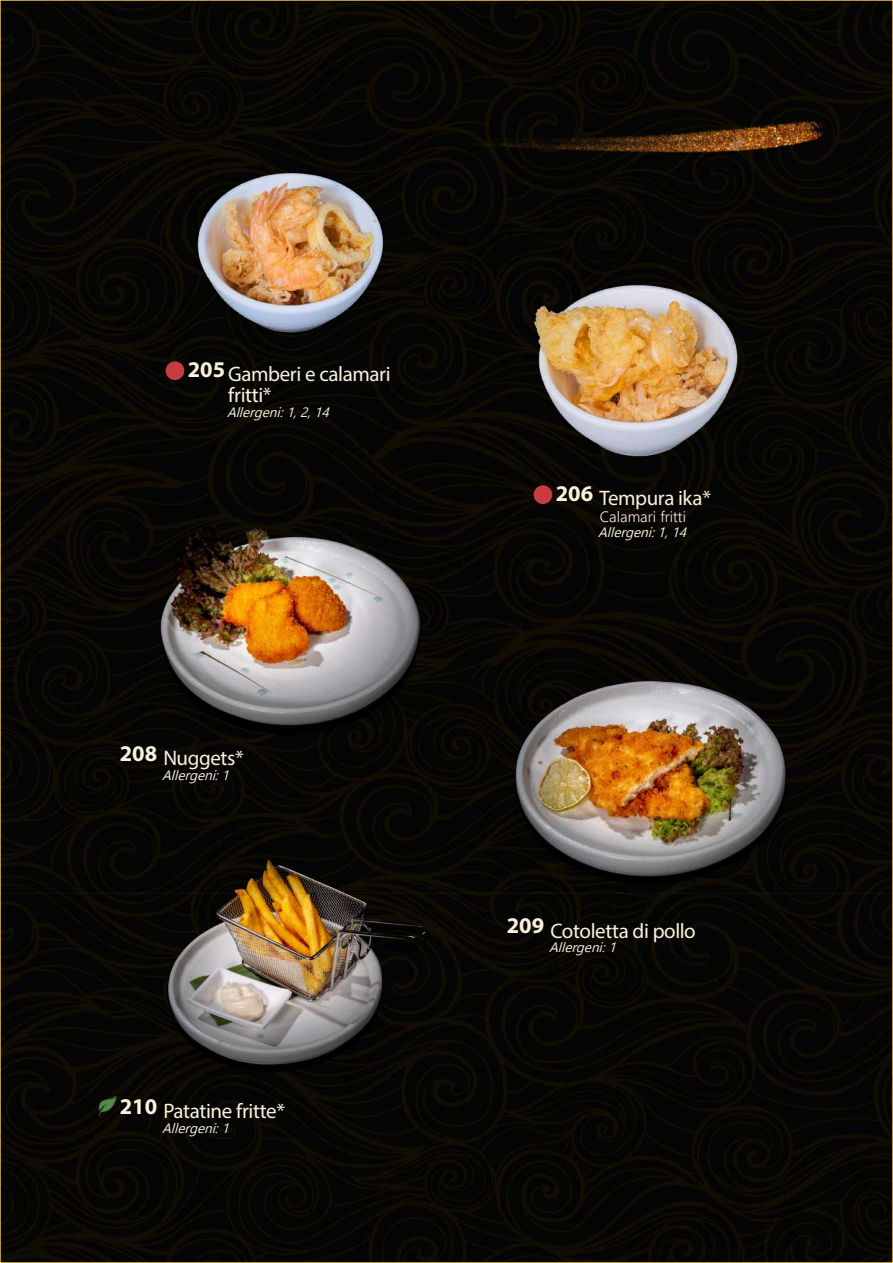
<style>
.page{position:relative;width:893px;height:1263px;background:#fff}
.page>*{position:absolute;margin:0;border:0;box-sizing:border-box;transform-origin:0 0}
.t1{font:700 22.5px "Myriad Pro";color:#f8f2de}
.t2{font:21px "Myriad Pro";letter-spacing:-.02em;color:#f8f2de}
.t3{font:300 15px "Nirmala UI";color:#f8f2de}
.t4{font:italic 13.5px "Nirmala UI";color:#f8f2de}
</style>
<div class="page">
<img style="left:2px;top:2px;width:889px;height:1259px">
<div style="left:166px;top:361px;width:18px;height:19px;background:#c63c41;border-radius:50%"></div>
<img style="left:171px;top:153px;width:242px;height:201px">
<img style="left:120px;top:855px;width:343px;height:218px">
<img style="left:488px;top:665px;width:337px;height:228px">
<img style="left:120px;top:510px;width:339px;height:229px">
<img style="left:473px;top:119px;width:352px;height:34px">
<img style="left:96px;top:1095px;width:24px;height:21px">
<div style="left:534px;top:485px;width:18px;height:19px;background:#c63c41;border-radius:50%"></div>
<img style="left:506px;top:255px;width:266px;height:221px">
<p class="t2" style="left:188px;top:361px;width:204px"><sup>205</sup> Gamberi e calamari</p>
<p class="t2" style="left:228px;top:382px;width:45px">fritti*</p>
<p class="t4" style="left:227px;top:401px;width:109px">Allergeni:1,2,14</p>
<p class="t1" style="left:120px;top:738px;width:39px">208</p>
<p class="t2" style="left:163px;top:745px;width:82px">Nuggets*</p>
<p class="t4" style="left:162px;top:764px;width:74px">Allergeni:1</p>
<p class="t1" style="left:120px;top:1091px;width:39px">210</p>
<p class="t2" style="left:163px;top:1098px;width:123px">Patatine fritte*</p>
<p class="t4" style="left:162px;top:1117px;width:74px">Allergeni:1</p>
<p class="t2" style="left:556px;top:485px;width:157px"><sup>206</sup> Tempura ika*</p>
<p class="t3" style="left:600px;top:504px;width:88px">Calamari fritti</p>
<p class="t4" style="left:598px;top:521px;width:95px">Allergeni:1,14</p>
<p class="t1" style="left:507px;top:911px;width:39px">209</p>
<p class="t2" style="left:550px;top:917px;width:147px">Cotoletta di pollo</p>
<p class="t4" style="left:549px;top:937px;width:74px">Allergeni:1</p>
</div>
